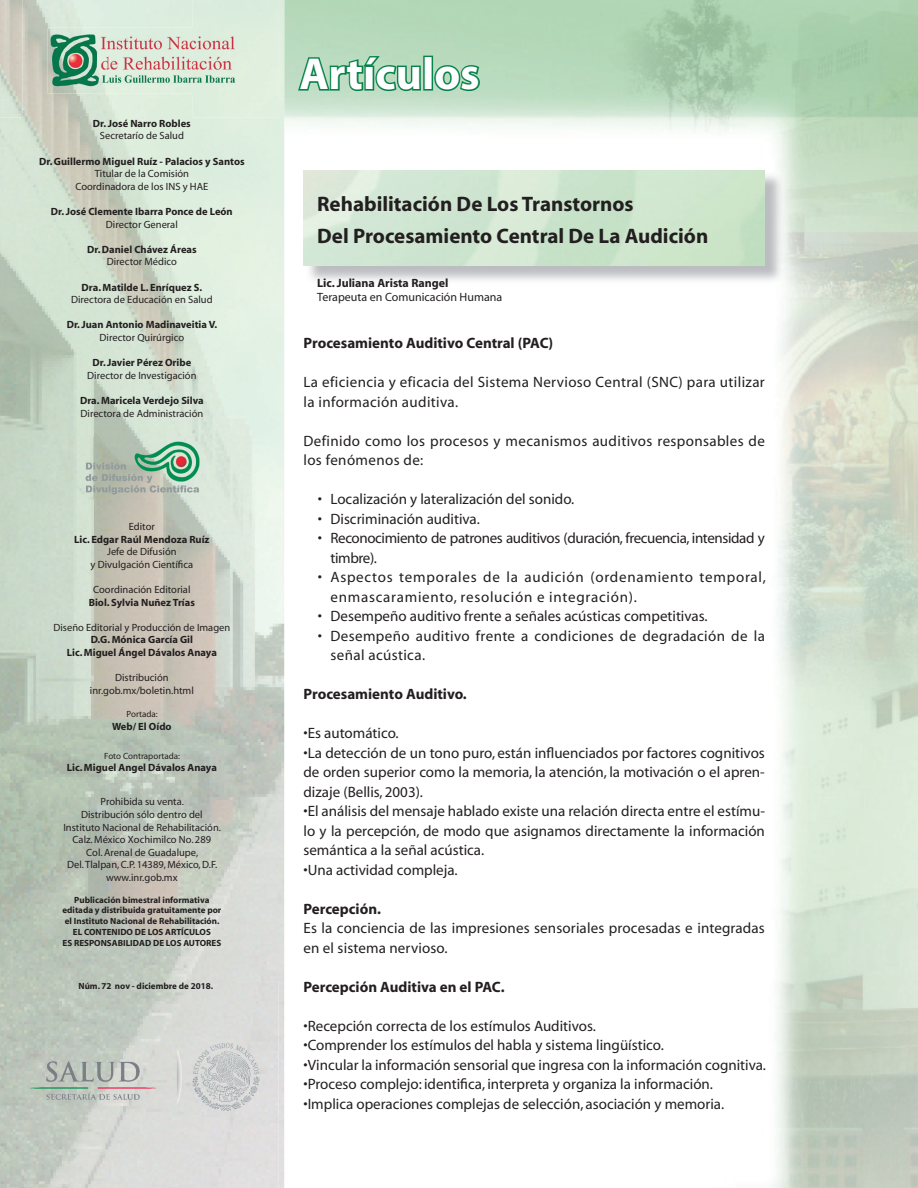
<style>
.page{position:relative;width:918px;height:1188px;background:#fff}
.page>*{position:absolute;margin:0;border:0;box-sizing:border-box;transform-origin:0 0}
.t1{font:700 45px "Myriad";color:#fff}
.t2{font:700 21px/32.4px "Myriad";color:#231f20}
.t3{font:15px/19.5px "Myriad";color:#231f20;text-align:justify}
.t4{font:15px/19.5px "Myriad";letter-spacing:.025em;color:#231f20}
.t5{font:15px/19.5px "Myriad";letter-spacing:.05em;color:#231f20}
.t6{font:700 15px "Myriad";color:#231f20}
.t7{font:15px/19.5px "Myriad";letter-spacing:-.025em;color:#231f20}
.t8{font:12px "Myriad";color:#231f20}
.t9{font:700 12px "Myriad";color:#231f20}
.t10{font:10.5px/12.6px "Myriad";color:#231f20;text-align:center}
.t11{font:700 10.5px/12.6px "Myriad";color:#231f20;text-align:center}
.t12{font:700 9px/10.8px "Myriad";color:#231f20;text-align:center}
.t13{font:9px "Myriad";color:#231f20}
</style>
<div class="page">
<img style="left:237px;top:0;width:681px;height:1188px">
<svg style="left:296px;top:54px;width:127px;height:39px;background:#7abb95"></svg>
<div style="left:423px;top:56px;width:10px;height:35px;border:3px solid #06824a"></div>
<svg style="left:433px;top:64px;width:48px;height:29px"></svg>
<img style="left:0;top:118px;width:237px;height:863px">
<img style="left:22px;top:118px;width:171px;height:34px">
<img style="left:0;top:981px;width:279px;height:207px">
<img style="left:0;top:0;width:279px;height:118px">
<img style="left:82px;top:438px;width:122px;height:61px">
<img style="left:306px;top:172px;width:478px;height:112px">
<img style="left:303px;top:170px;width:462px;height:95px">
<img style="left:48px;top:28px;width:194px;height:66px">
<img style="left:98px;top:55px;width:9px;height:14px">
<img style="left:21px;top:1038px;width:244px;height:77px">
<p class="t11" style="left:93px;top:117px;width:99px">Dr. José Narro Robles</p>
<p class="t10" style="left:100px;top:130px;width:86px">Secretarío de Salud</p>
<p class="t11" style="left:39px;top:155px;width:207px">Dr. Guillermo Miguel Ruíz - Palacios y Santos</p>
<p class="t10" style="left:75px;top:168px;width:134px">Titular de la Comisión<br>Coordinadora de los INS y HAE</p>
<p class="t11" style="left:51px;top:205px;width:183px">Dr. José Clemente Ibarra Ponce de León</p>
<p class="t10" style="left:106px;top:218px;width:73px">Director General</p>
<p class="t11" style="left:87px;top:243px;width:111px">Dr. Daniel Chávez Áreas</p>
<p class="t10" style="left:107px;top:256px;width:72px">Director Médico</p>
<p class="t11" style="left:82px;top:281px;width:122px">Dra. Matilde L. Enríquez S.</p>
<p class="t10" style="left:71px;top:294px;width:143px">Directora de Educación en Salud</p>
<p class="t11" style="left:67px;top:319px;width:152px">Dr. Juan Antonio Madinaveitia V.</p>
<p class="t10" style="left:100px;top:332px;width:86px">Director Quirúrgico</p>
<p class="t11" style="left:92px;top:357px;width:100px">Dr. Javier Pérez Oribe</p>
<p class="t10" style="left:87px;top:369px;width:111px">Director de Investigación</p>
<p class="t11" style="left:80px;top:394px;width:125px">Dra. Maricela Verdejo Silva</p>
<p class="t10" style="left:81px;top:407px;width:124px">Directora de Administración</p>
<p class="t10" style="left:129px;top:521px;width:28px">Editor</p>
<p class="t11" style="left:74px;top:533px;width:137px">Lic. Edgar Raúl Mendoza Ruíz</p>
<p class="t10" style="left:91px;top:546px;width:104px">Jefe de Difusión<br>y Divulgación Científica</p>
<p class="t10" style="left:93px;top:584px;width:99px">Coordinación Editorial</p>
<p class="t11" style="left:89px;top:596px;width:108px">Biol. Sylvia Nuñez Trías</p>
<p class="t10" style="left:53px;top:621px;width:178px">Diseño Editorial y Producción de Imagen</p>
<p class="t11" style="left:67px;top:634px;width:152px">D.G. Mónica García Gil<br>Lic. Miguel Ángel Dávalos Anaya</p>
<p class="t10" style="left:90px;top:672px;width:105px">Distribución inr.gob.mx/boletin.html</p>
<p class="t13" style="left:127px;top:710px;width:33px">Portada:</p>
<p class="t11" style="left:112px;top:720px;width:61px">Web/ El Oído</p>
<p class="t13" style="left:104px;top:751px;width:77px">Foto Contraportada:</p>
<p class="t11" style="left:67px;top:762px;width:152px">Lic. Miguel Angel Dávalos Anaya</p>
<p class="t10" style="left:63px;top:796px;width:159px">Prohibida su venta.<br>Distribución sólo dentro del<br>Instituto Nacional de Rehabilitación.<br>Calz. México Xochimilco No. 289<br>Col. Arenal de Guadalupe,<br>Del. Tlalpan, C.P. 14389, México, D.F. www.inr.gob.mx</p>
<p class="t12" style="left:62px;top:894px;width:160px">Publicación bimestral informativa editada y distribuida gratuitamente por el Instituto Nacional de Rehabilitación.<br>EL CONTENIDO DE LOS ARTÍCULOS<br>ES RESPONSABILIDAD DE LOS AUTORES</p>
<p class="t12" style="left:79px;top:981px;width:136px">Núm. 72 nov - diciembre de 2018.</p>
<h1 class="t1" style="left:299px;top:51px;width:182px">Artículos</h1>
<h2 class="t2" style="left:317px;top:189px;width:393px">Rehabilitación De Los Transtornos<br>Del Procesamiento Central De La Audición</h2>
<p class="t9" style="left:317px;top:276px;width:133px">Lic. Juliana Arista Rangel</p>
<p class="t8" style="left:317px;top:291px;width:187px">Terapeuta en Comunicación Humana</p>
<p class="t6" style="left:303px;top:336px;width:251px">Procesamiento Auditivo Central (PAC)</p>
<p class="t4" style="left:303px;top:373px;width:463px">La eficiencia y eficacia del Sistema Nervioso Central (SNC) para utilizar la información auditiva.</p>
<p class="t4" style="left:303px;top:432px;width:463px">Definido como los procesos y mecanismos auditivos responsables de los fenómenos de:</p>
<p class="t3" style="left:318px;top:490px;width:258px">• Localización y lateralización del sonido.</p>
<p class="t3" style="left:318px;top:510px;width:164px">• Discriminación auditiva.</p>
<p class="t7" style="left:330px;top:529px;width:436px;text-indent:-13px">• Reconocimiento de patrones auditivos (duración, frecuencia, intensidad y timbre).</p>
<p class="t5" style="left:330px;top:568px;width:437px;text-indent:-13px">• Aspectos temporales de la audición (ordenamiento temporal, enmascaramiento, resolución e integración).</p>
<p class="t3" style="left:318px;top:607px;width:391px">• Desempeño auditivo frente a señales acústicas competitivas.</p>
<p class="t4" style="left:330px;top:627px;width:436px;text-indent:-13px">• Desempeño auditivo frente a condiciones de degradación de la señal acústica.</p>
<p class="t6" style="left:303px;top:687px;width:165px">Procesamiento Auditivo.</p>
<p class="t3" style="left:303px;top:724px;width:97px">•Es automático.</p>
<p class="t3" style="left:303px;top:744px;width:463px">•La detección de un tono puro, están influenciados por factores cognitivos de orden superior como la memoria, la atención, la motivación o el apren&shy;dizaje (Bellis, 2003).</p>
<p class="t3" style="left:303px;top:802px;width:463px">•El análisis del mensaje hablado existe una relación directa entre el estímu&shy;lo y la percepción, de modo que asignamos directamente la información semántica a la señal acústica.</p>
<p class="t3" style="left:303px;top:861px;width:156px">•Una actividad compleja.</p>
<p class="t6" style="left:303px;top:901px;width:79px">Percepción.</p>
<p class="t3" style="left:303px;top:919px;width:463px">Es la conciencia de las impresiones sensoriales procesadas e integradas en el sistema nervioso.</p>
<p class="t6" style="left:303px;top:979px;width:203px">Percepción Auditiva en el PAC.</p>
<p class="t3" style="left:303px;top:1017px;width:294px">•Recepción correcta de los estímulos Auditivos.</p>
<p class="t3" style="left:303px;top:1036px;width:362px">•Comprender los estímulos del habla y sistema lingüístico.</p>
<p class="t3" style="left:303px;top:1056px;width:464px">•Vincular la información sensorial que ingresa con la información cognitiva.</p>
<p class="t3" style="left:303px;top:1075px;width:411px">•Proceso complejo: identifica, interpreta y organiza la información.</p>
<p class="t3" style="left:303px;top:1095px;width:422px">•Implica operaciones complejas de selección, asociación y memoria.</p>
</div>
